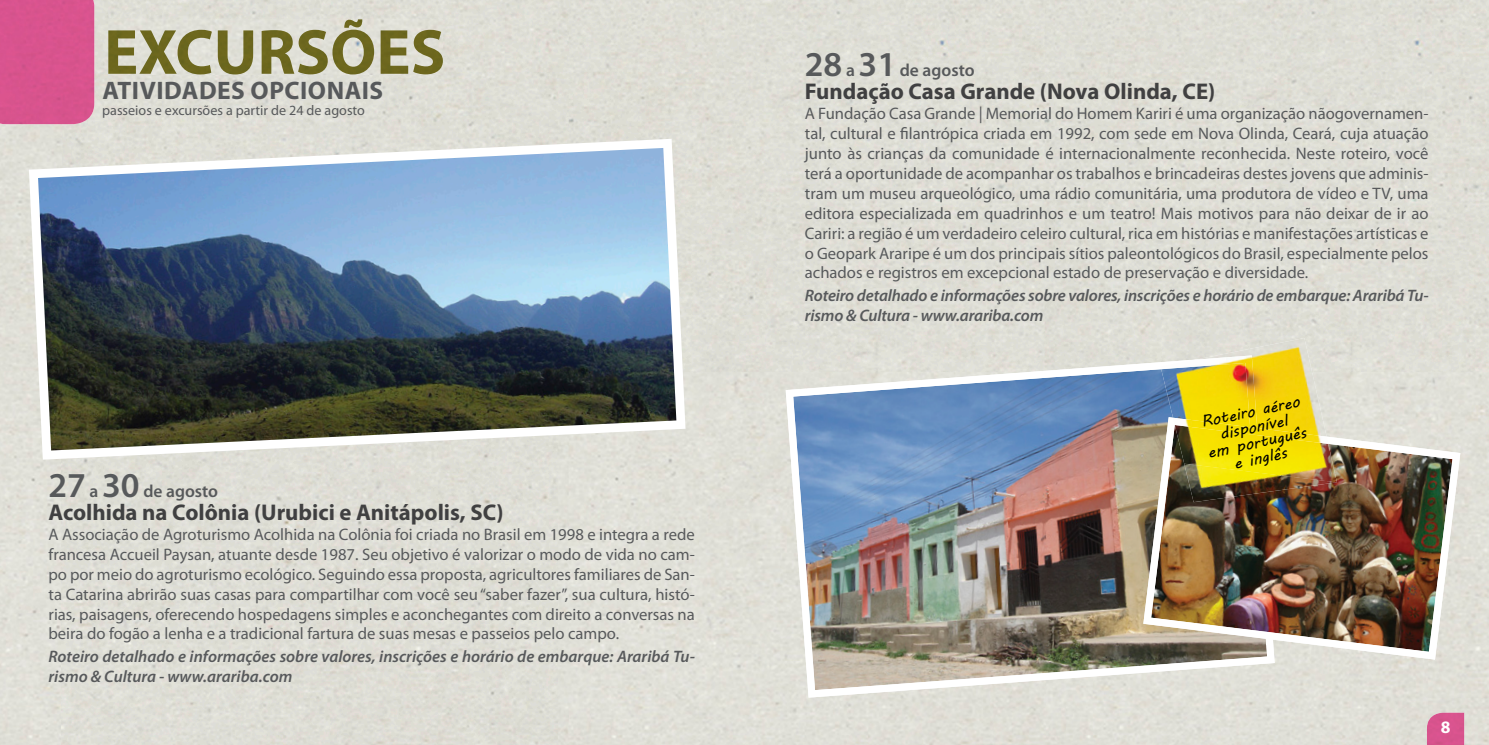
<style>
.page{position:relative;width:1489px;height:745px;background:#fff}
.page>*{position:absolute;margin:0;border:0;box-sizing:border-box;transform-origin:0 0}
.t1{font:700 25.38px "Myriad Pro";letter-spacing:.02em;color:#57595b}
.t2{font:700 22.75px "Myriad Pro";color:#404041}
.t3{font:600 17.5px "Myriad Pro";color:#57595b}
.t4{font:700 17.5px "Myriad Pro";color:#fff}
.t5{font:16.62px/19.9px "Myriad Pro";color:#57595b;text-align:justify}
.t6{font:italic 600 16.62px/19.9px "Myriad Pro";letter-spacing:-.005em;color:#57595b}
.t7{font:15.75px/15.8px "MV Boli";color:#000;text-align:center}
.t8{font:14.17px "Myriad Pro";color:#57595b}
.s1{font-size:35px}
</style>
<div class="page">
<div style="left:1427px;top:496px;width:61px;height:248px;background:#e0dfd7"></div>
<div style="left:0;top:0;width:94px;height:124px;background:#d8538e"></div>
<svg style="left:29px;top:139px;width:656px;height:320px;background:#708392"></svg>
<img style="left:785px;top:355px;width:489px;height:342px">
<img style="left:1143px;top:417px;width:317px;height:242px">
<img style="left:1195px;top:338px;width:131px;height:79px">
<img style="left:1160px;top:355px;width:97px;height:73px">
<img style="left:1174px;top:424px;width:162px;height:58px">
<img style="left:1184px;top:463px;width:152px;height:39px">
<img style="left:1172px;top:417px;width:156px;height:26px">
<img style="left:108px;top:19px;width:335px;height:55px">
<img style="left:1426px;top:712px;width:37px;height:32px">
<svg style="left:900px;top:127px;width:7px;height:12px"></svg>
<h1 class="t1" style="left:102px;top:73px;width:282px">ATIVIDADES OPCIONAIS</h1>
<p class="t8" style="left:102px;top:102px;width:264px">passeios e excursões a partir de 24 de agosto</p>
<p class="t3" style="left:48px;top:479px;width:171px"><span class="s1">27</span> a <span class="s1">30</span> de agosto</p>
<h2 class="t2" style="left:48px;top:497px;width:456px">Acolhida na Colônia (Urubici e Anitápolis, SC)</h2>
<p class="t5" style="left:48px;top:523px;width:648px">A Associação de Agroturismo Acolhida na Colônia foi criada no Brasil em 1998 e integra a rede francesa Accueil Paysan, atuante desde 1987. Seu objetivo é valorizar o modo de vida no cam&shy;po por meio do agroturismo ecológico. Seguindo essa proposta, agricultores familiares de San&shy;ta Catarina abrirão suas casas para compartilhar com você seu “saber fazer”, sua cultura, histó&shy;rias, paisagens, oferecendo hospedagens simples e aconchegantes com direito a conversas na beira do fogão a lenha e a tradicional fartura de suas mesas e passeios pelo campo.</p>
<p class="t6" style="left:48px;top:645px;width:648px">Roteiro detalhado e informações sobre valores, inscrições e horário de embarque: Araribá Tu&shy;rismo &amp; Cultura - www.arariba.com</p>
<p class="t3" style="left:804px;top:59px;width:171px"><span class="s1">28</span> a <span class="s1">31</span> de agosto</p>
<h2 class="t2" style="left:804px;top:76px;width:412px">Fundação Casa Grande (Nova Olinda, CE)</h2>
<p class="t5" style="left:804px;top:103px;width:625px">A Fundação Casa Grande | Memorial do Homem Kariri é uma organização nãogovernamen&shy;tal, cultural e lantrópica criada em 1992, com sede em Nova Olinda, Ceará, cuja atuação junto às crianças da comunidade é internacionalmente reconhecida. Neste roteiro, você terá a oportunidade de acompanhar os trabalhos e brincadeiras destes jovens que adminis&shy;tram um museu arqueológico, uma rádio comunitária, uma produtora de vídeo e TV, uma editora especializada em quadrinhos e um teatro! Mais motivos para não deixar de ir ao Cariri: a região é um verdadeiro celeiro cultural, rica em histórias e manifestações artísticas e o Geopark Araripe é um dos principais sítios paleontológicos do Brasil, especialmente pelos achados e registros em excepcional estado de preservação e diversidade.</p>
<p class="t6" style="left:804px;top:285px;width:625px">Roteiro detalhado e informações sobre valores, inscrições e horário de embarque: Araribá Tu&shy;rismo &amp; Cultura - www.arariba.com</p>
<p class="t7" style="left:1199px;top:414px;width:102px;rotate:-12deg">Roteiro aéreo disponível<br>em português e inglês</p>
<p class="t4" style="left:1440px;top:715px;width:11px">8</p>
</div>
